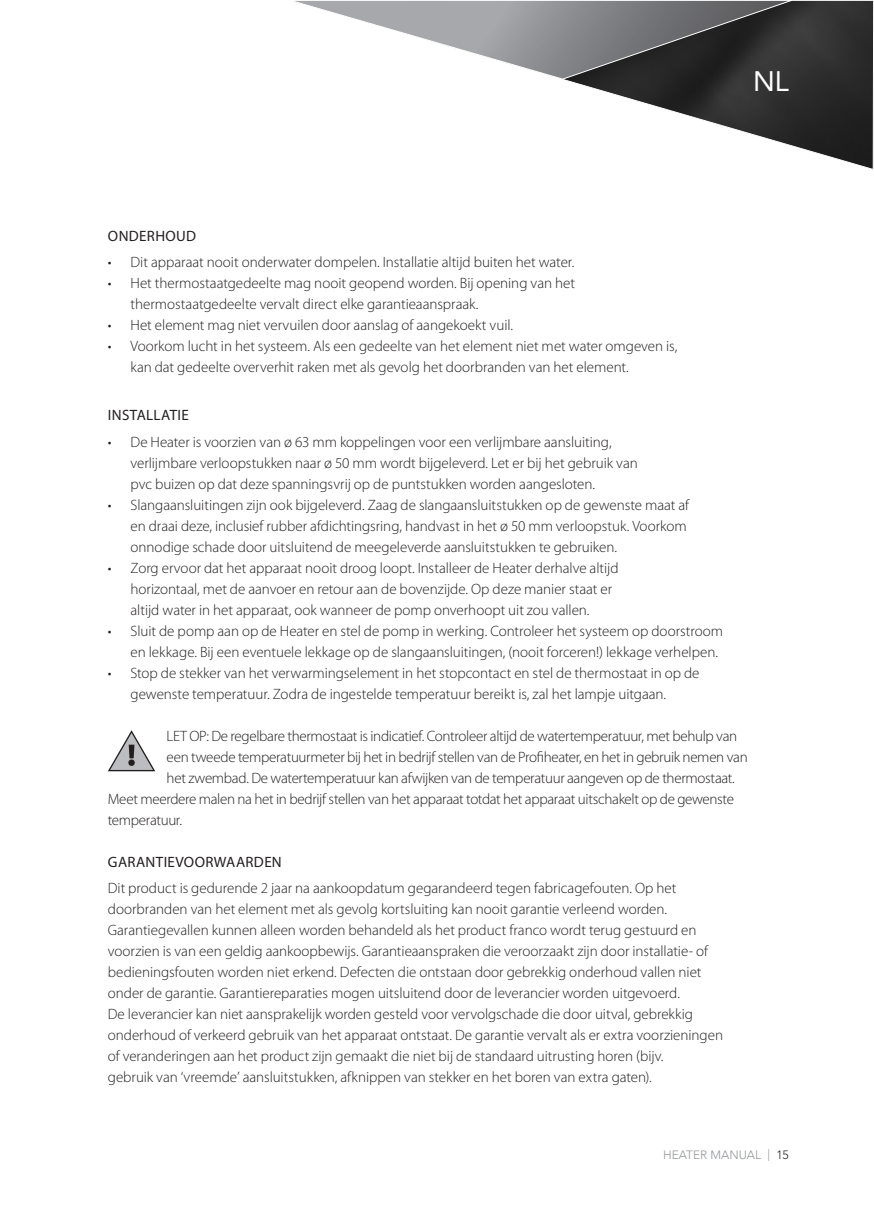
<style>
.page{position:relative;width:874px;height:1225px;background:#fff}
.page>*{position:absolute;margin:0;border:0;box-sizing:border-box;transform-origin:0 0}
.t1{font:28px "Avenir LT Std";color:#fff}
.t2{font:300 15px/21px "Myriad Pro";letter-spacing:-.005em;color:#231f20}
.t3{font:300 15px "Myriad Pro";letter-spacing:-.025em;color:#231f20}
.t4{font:15px "Myriad Pro";letter-spacing:.025em;color:#231f20}
.t5{font:300 12px "Avenir LT Std";color:#939598}
.s1{color:#231f20}
</style>
<div class="page">
<svg style="left:565px;top:0;width:308px;height:170px"></svg>
<svg style="left:295px;top:0;width:500px;height:80px"></svg>
<svg style="left:108px;top:730px;width:47px;height:41px"></svg>
<h1 class="t1" style="left:752px;top:65px;width:37px">NL</h1>
<p class="t4" style="left:108px;top:226px;width:90px">ONDERHOUD</p>
<p class="t2" style="left:108px;top:252px;width:468px">• Dit apparaat nooit onderwater dompelen. Installatie altijd buiten het water.</p>
<p class="t2" style="left:130px;top:273px;width:446px;text-indent:-23px">• Het thermostaatgedeelte mag nooit geopend worden. Bij opening van het thermostaatgedeelte vervalt direct elke garantieaanspraak.</p>
<p class="t2" style="left:108px;top:315px;width:406px">• Het element mag niet vervuilen door aanslag of aangekoekt vuil.</p>
<p class="t2" style="left:130px;top:336px;width:548px;text-indent:-23px">• Voorkom lucht in het systeem. Als een gedeelte van het element niet met water omgeven is, kan dat gedeelte oververhit raken met als gevolg het doorbranden van het element.</p>
<p class="t4" style="left:108px;top:405px;width:82px">INSTALLATIE</p>
<p class="t2" style="left:130px;top:431px;width:508px;text-indent:-23px">• De Heater is voorzien van ø 63 mm koppelingen voor een verlijmbare aansluiting, verlijmbare verloopstukken naar ø 50 mm wordt bijgeleverd. Let er bij het gebruik van pvc buizen op dat deze spanningsvrij op de puntstukken worden aangesloten.</p>
<p class="t2" style="left:130px;top:494px;width:560px;text-indent:-23px">• Slangaansluitingen zijn ook bijgeleverd. Zaag de slangaansluitstukken op de gewenste maat af en draai deze, inclusief rubber afdichtingsring, handvast in het ø 50 mm verloopstuk. Voorkom onnodige schade door uitsluitend de meegeleverde aansluitstukken te gebruiken.</p>
<p class="t2" style="left:130px;top:557px;width:489px;text-indent:-23px">• Zorg ervoor dat het apparaat nooit droog loopt. Installeer de Heater derhalve altijd horizontaal, met de aanvoer en retour aan de bovenzijde. Op deze manier staat er altijd water in het apparaat, ook wanneer de pomp onverhoopt uit zou vallen.</p>
<p class="t2" style="left:130px;top:620px;width:594px;text-indent:-23px">• Sluit de pomp aan op de Heater en stel de pomp in werking. Controleer het systeem op doorstroom en lekkage. Bij een eventuele lekkage op de slangaansluitingen, (nooit forceren!) lekkage verhelpen.</p>
<p class="t2" style="left:130px;top:662px;width:570px;text-indent:-23px">• Stop de stekker van het verwarmingselement in het stopcontact en stel de thermostaat in op de gewenste temperatuur. Zodra de ingestelde temperatuur bereikt is, zal het lampje uitgaan.</p>
<p class="t3" style="left:166px;top:727px;width:571px">LET OP: De regelbare thermostaat is indicatief. Controleer altijd de watertemperatuur, met behulp van</p>
<p class="t3" style="left:166px;top:748px;width:582px">een tweede temperatuurmeter bij het in bedrijf stellen van de Profiheater, en het in gebruik nemen van</p>
<p class="t3" style="left:166px;top:769px;width:569px">het zwembad. De watertemperatuur kan afwijken van de temperatuur aangeven op de thermostaat.</p>
<p class="t3" style="left:108px;top:790px;width:627px">Meet meerdere malen na het in bedrijf stellen van het apparaat totdat het apparaat uitschakelt op de gewenste</p>
<p class="t3" style="left:108px;top:811px;width:76px">temperatuur.</p>
<p class="t4" style="left:108px;top:852px;width:175px">GARANTIEVOORWAARDEN</p>
<p class="t2" style="left:108px;top:878px;width:616px">Dit product is gedurende 2 jaar na aankoopdatum gegarandeerd tegen fabricagefouten. Op het doorbranden van het element met als gevolg kortsluiting kan nooit garantie verleend worden.<br>Garantiegevallen kunnen alleen worden behandeld als het product franco wordt terug gestuurd en voorzien is van een geldig aankoopbewijs. Garantieaanspraken die veroorzaakt zijn door installatie- of bedieningsfouten worden niet erkend. Defecten die ontstaan door gebrekkig onderhoud vallen niet onder de garantie. Garantiereparaties mogen uitsluitend door de leverancier worden uitgevoerd.<br>De leverancier kan niet aansprakelijk worden gesteld voor vervolgschade die door uitval, gebrekkig onderhoud of verkeerd gebruik van het apparaat ontstaat. De garantie vervalt als er extra voorzieningen of veranderingen aan het product zijn gemaakt die niet bij de standaard uitrusting horen (bijv.<br>gebruik van ‘vreemde’ aansluitstukken, afknippen van stekker en het boren van extra gaten).</p>
<p class="t5" style="left:662px;top:1147px;width:127px">HEATER MANUAL | <span class="s1">15</span></p>
</div>
